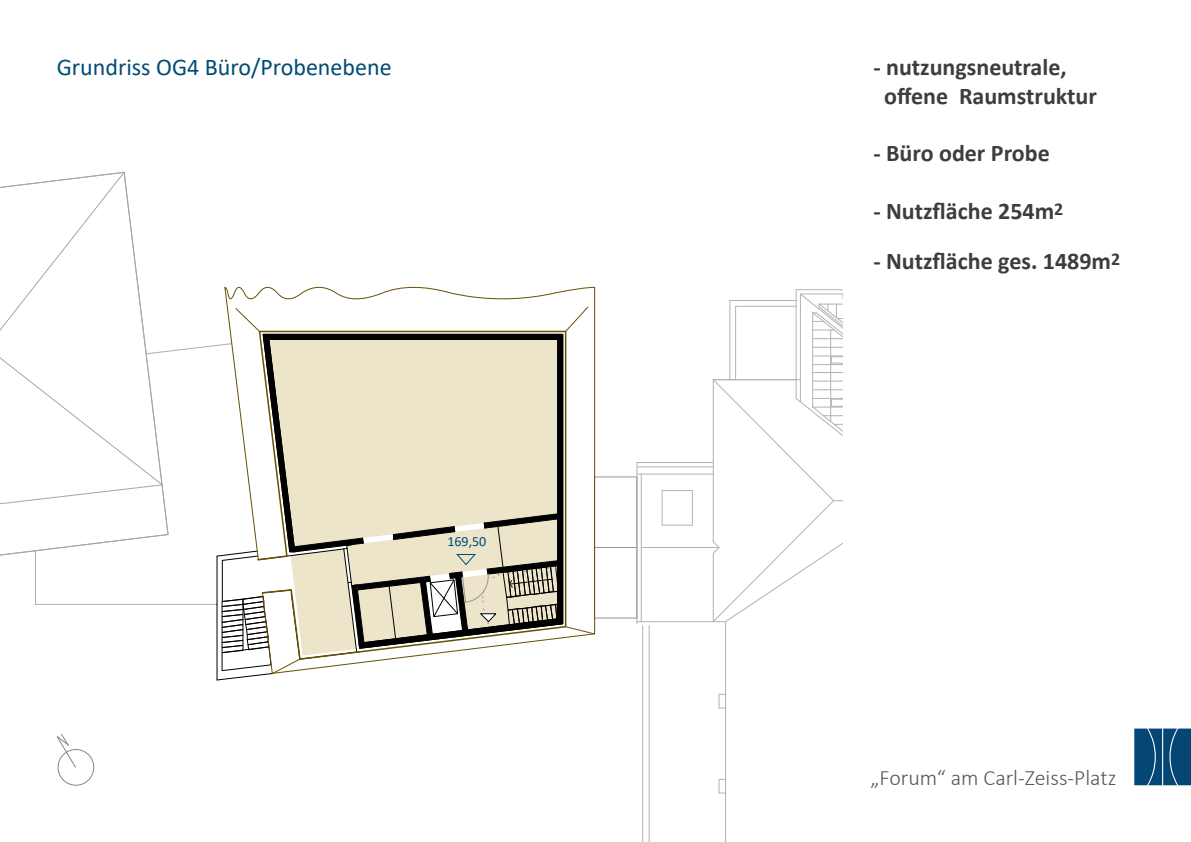
<style>
.page{position:relative;width:1191px;height:842px;background:#fff}
.page>*{position:absolute;margin:0;border:0;box-sizing:border-box;transform-origin:0 0}
.t1{font:700 24px/28.8px "Calibri";color:#3d3d3c}
.t2{font:24px "Calibri";color:#004c75}
.t3{font:300 22px "Calibri";color:#575756}
.t4{font:14px "Calibri";color:#004c75}
</style>
<div class="page">
<svg style="left:1134px;top:729px;width:57px;height:56px;background:#15527c"></svg>
<svg style="left:718px;top:694px;width:7px;height:15px"></svg>
<hr style="left:649px;top:625px;width:1px;height:217px;background:#b3b3b3">
<hr style="left:725px;top:622px;width:1px;height:220px;background:#b3b3b3">
<hr style="left:642px;top:625px;width:1px;height:217px;background:#b3b3b3">
<hr style="left:655px;top:621px;width:70px;height:1px;background:#b3b3b3">
<hr style="left:637px;top:462px;width:76px;height:1px;background:#b3b3b3">
<hr style="left:637px;top:466px;width:76px;height:1px;background:#b3b3b3">
<hr style="left:641px;top:547px;width:78px;height:1px;background:#b3b3b3">
<hr style="left:641px;top:474px;width:1px;height:148px;background:#b3b3b3">
<hr style="left:662px;top:490px;width:30px;height:1px;background:#b3b3b3">
<hr style="left:661px;top:491px;width:1px;height:34px;background:#b3b3b3">
<hr style="left:692px;top:491px;width:1px;height:34px;background:#b3b3b3">
<hr style="left:662px;top:525px;width:30px;height:1px;background:#b3b3b3">
<svg style="left:718px;top:779px;width:7px;height:15px"></svg>
<hr style="left:795px;top:290px;width:1px;height:108px;background:#b3b3b3">
<hr style="left:796px;top:289px;width:46px;height:1px;background:#b3b3b3">
<svg style="left:712px;top:293px;width:131px;height:330px"></svg>
<hr style="left:637px;top:474px;width:76px;height:1px;background:#b3b3b3">
<svg style="left:636px;top:621px;width:19px;height:3px"></svg>
<hr style="left:636px;top:474px;width:1px;height:148px;background:#b3b3b3">
<div style="left:594px;top:476px;width:43px;height:142px;border:1px solid #999590"></div>
<hr style="left:595px;top:547px;width:42px;height:1px;background:#999590">
<svg style="left:0;top:171px;width:595px;height:510px"></svg>
<svg style="left:56px;top:733px;width:39px;height:53px"></svg>
<p class="t2" style="left:57px;top:50px;width:336px">Grundriss OG4 Büro/Probenebene</p>
<p class="t4" style="left:447px;top:532px;width:40px">169,50</p>
<p class="t1" style="left:884px;top:52px;width:214px;text-indent:-11px">- nutzungsneutrale, offene Raumstruktur</p>
<p class="t1" style="left:873px;top:138px;width:178px">- Büro oder Probe</p>
<p class="t1" style="left:873px;top:196px;width:191px">- Nutzfläche 254m<sup>2</sup></p>
<p class="t1" style="left:873px;top:246px;width:248px">- Nutzfläche ges. 1489m<sup>2</sup></p>
<p class="t3" style="left:870px;top:764px;width:247px">„Forum“ am Carl-Zeiss-Platz</p>
</div>
